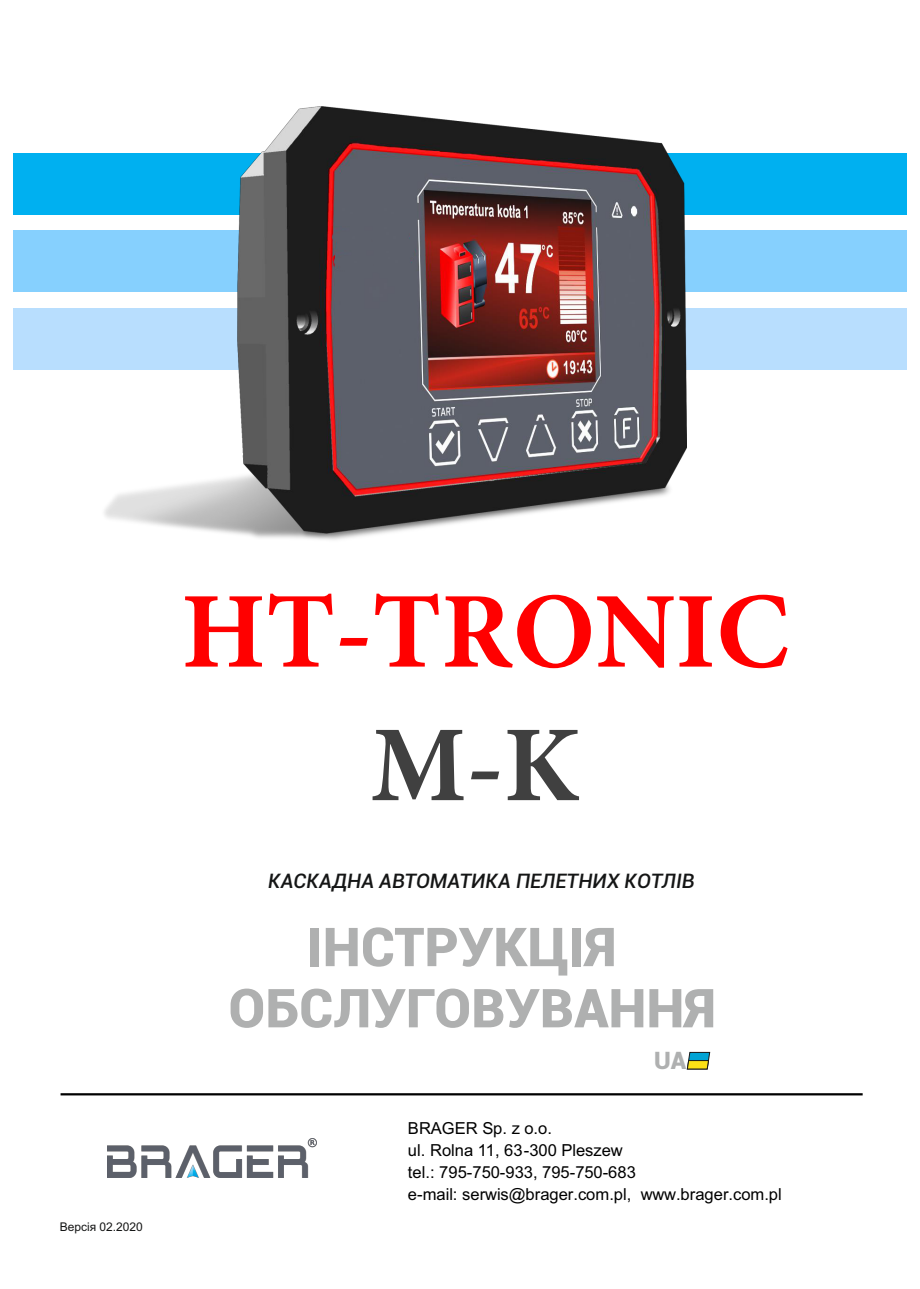
<style>
.page{position:relative;width:920px;height:1289px;background:#fff}
.page>*{position:absolute;margin:0;border:0;box-sizing:border-box;transform-origin:0 0}
.t1{font:700 108px "Minion Pro";color:#f00}
.t2{font:700 108px "Minion Pro";color:#404040}
.t3{font:900 53.7px/61.2px "Roboto";color:#afb0b0;text-align:center}
.t4{font:900 24.15px "Roboto";color:#afb0b0}
.t5{font:italic 500 20.1px "Roboto";color:#151616}
.t6{font:16.5px/21.8px "Arial";color:#000}
.t7{font:12px "Arial";color:#151616}
</style>
<div class="page">
<div style="left:14px;top:308px;width:892px;height:62px;background:#b8defe"></div>
<div style="left:14px;top:153px;width:892px;height:62px;background:#00b0f0"></div>
<div style="left:14px;top:230px;width:892px;height:62px;background:#86d0fe"></div>
<img style="left:104px;top:106px;width:582px;height:434px">
<hr style="left:61px;top:1093px;width:801px;height:2px;background:#000">
<img style="left:108px;top:1138px;width:209px;height:39px">
<svg style="left:687px;top:1052px;width:23px;height:17px"></svg>
<p class="t7" style="left:60px;top:1222px;width:85px">Версія 02.2020</p>
<h1 class="t1" style="left:181px;top:556px;width:609px">HT-TRONIC</h1>
<h1 class="t2" style="left:370px;top:689px;width:210px">M-K</h1>
<p class="t5" style="left:268px;top:872px;width:428px">КАСКАДНА АВТОМАТИКА ПЕЛЕТНИХ КОТЛІВ</p>
<h2 class="t3" style="left:228px;top:922px;width:489px">ІНСТРУКЦІЯ<br>ОБСЛУГОВУВАННЯ</h2>
<h3 class="t4" style="left:654px;top:1051px;width:33px">UA</h3>
<p class="t6" style="left:408px;top:1119px;width:375px">BRAGER Sp. z o.o.<br>ul. Rolna 11, 63-300 Pleszew<br>tel.: 795-750-933, 795-750-683<br>e-mail: serwis@brager.com.pl, www.brager.com.pl</p>
</div>
